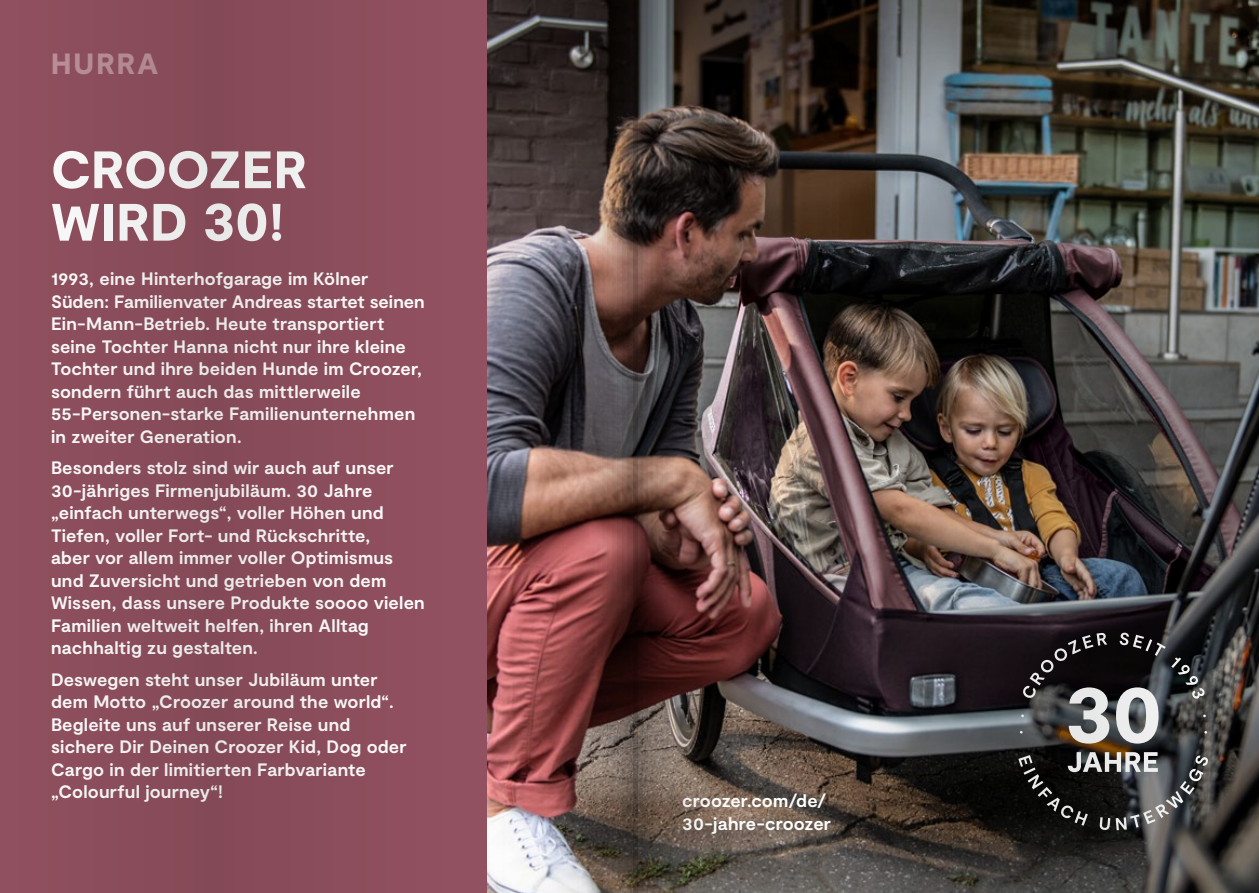
<style>
.page{position:relative;width:1259px;height:893px;background:#fff}
.page>*{position:absolute;margin:0;border:0;box-sizing:border-box;transform-origin:0 0}
.t1{font:900 52.5px/52.5px "Moderat";letter-spacing:.01em;color:#fff}
.t2{font:900 29.25px "Moderat";letter-spacing:.07em;color:#be929b}
.t3{font:700 18px/22.5px "Moderat";letter-spacing:.01em;color:#fff}
</style>
<div class="page">
<img style="left:0;top:0;width:1259px;height:893px">
<h2 class="t2" style="left:51px;top:47px;width:109px">HURRA</h2>
<h1 class="t1" style="left:51px;top:147px;width:257px">CROOZER<br>WIRD 30!</h1>
<p class="t3" style="left:51px;top:268px;width:375px">1993, eine Hinterhofgarage im Kölner Süden: Familienvater Andreas startet seinen Ein-Mann-Betrieb. Heute transportiert seine Tochter Hanna nicht nur ihre kleine Tochter und ihre beiden Hunde im Croozer, sondern führt auch das mittlerweile 55-Personen-starke Familienunternehmen in zweiter Generation.</p>
<p class="t3" style="left:51px;top:457px;width:375px">Besonders stolz sind wir auch auf unser 30-jähriges Firmenjubiläum. 30 Jahre „einfach unterwegs“, voller Höhen und Tiefen, voller Fort- und Rückschritte,<br>aber vor allem immer voller Optimismus und Zuversicht und getrieben von dem Wissen, dass unsere Produkte soooo vielen Familien weltweit helfen, ihren Alltag nachhaltig zu gestalten.</p>
<p class="t3" style="left:51px;top:669px;width:357px">Deswegen steht unser Jubiläum unter dem Motto „Croozer around the world“.<br>Begleite uns auf unserer Reise und sichere Dir Deinen Croozer Kid, Dog oder Cargo in der limitierten Farbvariante „Colourful journey“!</p>
<p class="t3" style="left:682px;top:790px;width:150px">croozer.com/de/<br>30-jahre-croozer</p>
</div>
